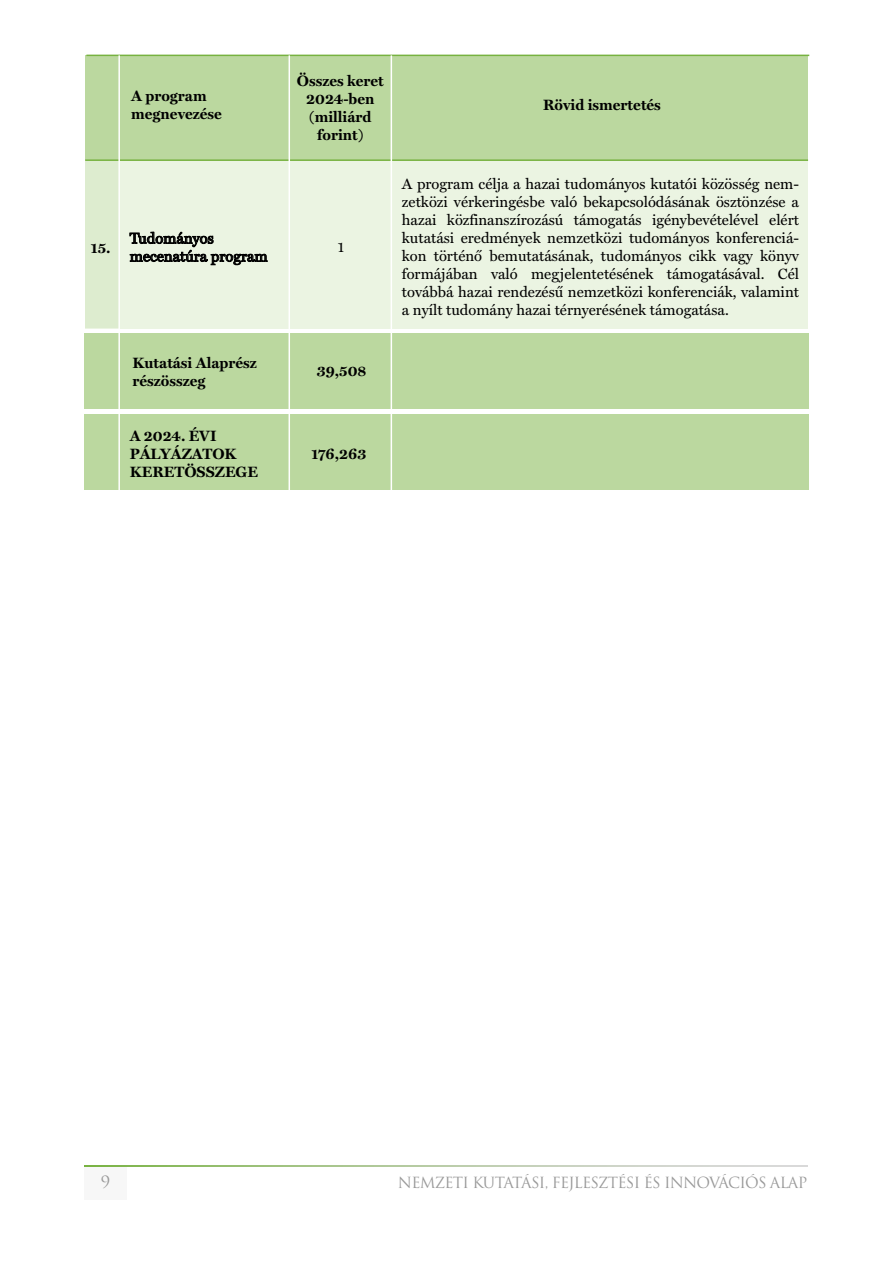
<style>
.page{position:relative;width:893px;height:1263px;background:#fff}
.page>*{position:absolute;margin:0;border:0;box-sizing:border-box;transform-origin:0 0}
.t1{font:16.5px "Trajan Pro";color:#999}
.t2{font:15px/18px "Miller Text HU";color:#000;text-align:justify}
.t3{font:15px/18px "Miller Text HU Bold";color:#000}
.t4{font:15px "Trajan Pro";letter-spacing:-.05em;color:#999}
</style>
<div class="page">
<div style="left:84px;top:415px;width:724px;height:75px;background:#bbd89f"></div>
<div style="left:85px;top:334px;width:724px;height:75px;background:#bbd89f"></div>
<div style="left:85px;top:55px;width:723px;height:273px;background:#ebf4e2"></div>
<div style="left:85px;top:55px;width:34px;height:273px;background:#ddeccf"></div>
<div style="left:85px;top:55px;width:723px;height:105px;background:#bbd89f"></div>
<hr style="left:86px;top:55px;width:723px;height:1px;background:#77b240">
<hr style="left:85px;top:159px;width:723px;height:2px;background:#77b240">
<svg style="left:130px;top:232px;width:138px;height:33px"></svg>
<hr style="left:289px;top:55px;width:1px;height:462px;background:#fff">
<hr style="left:391px;top:55px;width:1px;height:462px;background:#fff">
<hr style="left:118px;top:55px;width:2px;height:462px;background:#fff">
<div style="left:84px;top:1165px;width:43px;height:34px;background:#f7f7f7"></div>
<svg style="left:84px;top:1165px;width:723px;height:1px"></svg>
<p class="t3" style="left:131px;top:87px;width:92px">A program megnevezése</p>
<p class="t3" style="left:297px;top:72px;width:88px;text-align:center">Összes keret<br>2024-ben (milliárd forint)</p>
<p class="t2" style="left:130px;top:229px;width:139px">Tudományos mecenatúra program</p>
<p class="t3" style="left:91px;top:239px;width:21px">15.</p>
<p class="t2" style="left:338px;top:238px;width:8px">1</p>
<p class="t3" style="left:133px;top:354px;width:126px">Kutatási Alaprész részösszeg</p>
<p class="t3" style="left:317px;top:362px;width:51px">39,508</p>
<p class="t3" style="left:130px;top:427px;width:130px">A 2024. ÉVI<br>PÁLYÁZATOK<br>KERETÖSSZEGE</p>
<p class="t3" style="left:311px;top:444px;width:56px">176,263</p>
<p class="t3" style="left:543px;top:96px;width:119px">Rövid ismertetés</p>
<p class="t2" style="left:402px;top:175px;width:399px">A program célja a hazai tudományos kutatói közösség nem&shy;zetközi vérkeringésbe való bekapcsolódásának ösztönzése a hazai közfinanszírozású támogatás igénybevételével elért kutatási eredmények nemzetközi tudományos konferenciá&shy;kon történő bemutatásának, tudományos cikk vagy könyv formájában való megjelentetésének támogatásával. Cél továbbá hazai rendezésű nemzetközi konferenciák, valamint a nyílt tudomány hazai térnyerésének támogatása.</p>
<p class="t1" style="left:101px;top:1172px;width:11px">9</p>
<p class="t4" style="left:398px;top:1172px;width:411px">NEMZETI KUTATÁSI, FEJLESZTÉSI ÉS INNOVÁCIÓS ALAP</p>
</div>
